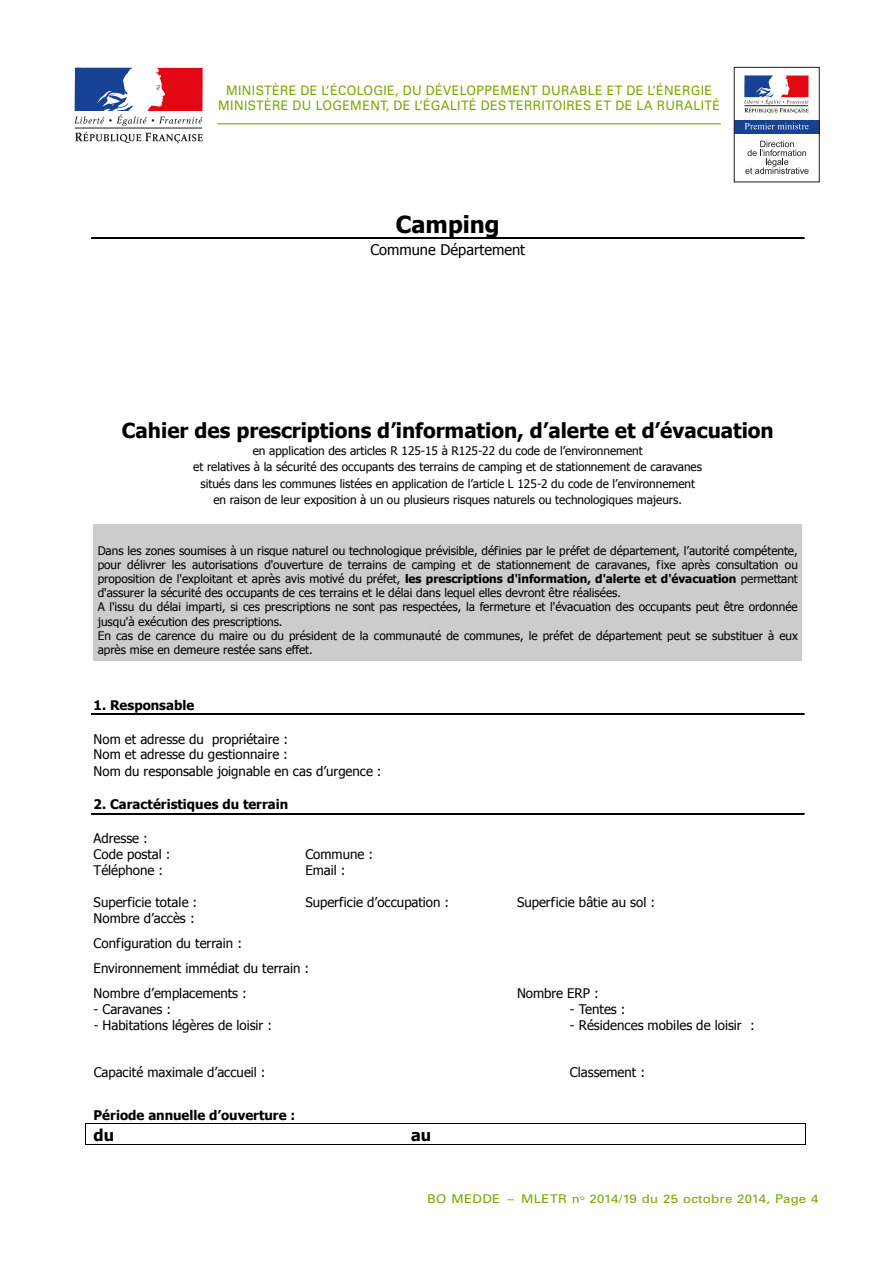
<style>
.page{position:relative;width:893px;height:1263px;background:#fff}
.page>*{position:absolute;margin:0;border:0;box-sizing:border-box;transform-origin:0 0}
.t1{font:700 23.4px "Tahoma";color:#000}
.t2{font:700 20.7px "Tahoma";color:#000}
.t3{font:700 16.2px "Tahoma";color:#000}
.t4{font:14.7px "Tahoma";color:#000}
.t5{font:13.2px/24.8px "Tahoma";color:#000}
.t6{font:700 13.2px "Tahoma";color:#000}
.t7{font:13.05px/15.6px "Univers LT Std";letter-spacing:.03em;color:#7aa600;text-align:center;scale:.95 1}
.t8{font:12px "Univers LT Std";letter-spacing:.02em;color:#7aa600;scale:1.1 1}
.t9{font:11.85px/14.2px "Tahoma";letter-spacing:-.005em;color:#000;text-align:center}
.s1{font-weight:700}
</style>
<div class="page">
<hr style="left:217px;top:123px;width:504px;height:1px;background:#7aa600">
<svg style="left:74px;top:67px;width:129px;height:76px"></svg>
<svg style="left:734px;top:67px;width:86px;height:115px"></svg>
<svg style="left:92px;top:238px;width:712px;height:1px"></svg>
<div style="left:98px;top:529px;width:700px;height:14px;background:#ccc"></div>
<div style="left:98px;top:543px;width:700px;height:14px;background:#ccc"></div>
<div style="left:98px;top:557px;width:700px;height:14px;background:#ccc"></div>
<div style="left:98px;top:571px;width:700px;height:15px;background:#ccc"></div>
<div style="left:98px;top:586px;width:700px;height:14px;background:#ccc"></div>
<div style="left:98px;top:600px;width:700px;height:14px;background:#ccc"></div>
<div style="left:98px;top:614px;width:700px;height:14px;background:#ccc"></div>
<div style="left:98px;top:628px;width:700px;height:14px;background:#ccc"></div>
<div style="left:98px;top:642px;width:700px;height:15px;background:#ccc"></div>
<hr style="left:94px;top:525px;width:708px;height:4px;background:#ccc">
<hr style="left:94px;top:657px;width:708px;height:4px;background:#ccc">
<svg style="left:92px;top:714px;width:712px;height:1px"></svg>
<svg style="left:92px;top:813px;width:712px;height:1px"></svg>
<hr style="left:86px;top:1123px;width:720px;height:1px;background:#000">
<hr style="left:86px;top:1144px;width:720px;height:1px;background:#000">
<svg style="left:85px;top:1123px;width:1px;height:22px"></svg>
<p class="t7" style="left:218px;top:82px;width:530px">MINISTÈRE DE L’ÉCOLOGIE, DU DÉVELOPPEMENT DURABLE ET DE L’ÉNERGIE<br>MINISTÈRE DU LOGEMENT, DE L’ÉGALITÉ DES TERRITOIRES ET DE LA RURALITÉ</p>
<p class="t1" style="left:396px;top:208px;width:105px">Camping</p>
<p class="t4" style="left:370px;top:240px;width:156px">Commune Département</p>
<p class="t2" style="left:122px;top:416px;width:653px">Cahier des prescriptions d’information, d’alerte et d’évacuation</p>
<p class="t9" style="left:193px;top:442px;width:510px;line-height:16.2px">en application des articles R 125-15 à R125-22 du code de l’environnement<br>et relatives à la sécurité des occupants des terrains de camping et de stationnement de caravanes situés dans les communes listées en application de l’article L 125-2 du code de l’environnement en raison de leur exposition à un ou plusieurs risques naturels ou technologiques majeurs.</p>
<p class="t9" style="left:98px;top:543px;width:702px;text-align:left">Dans les zones soumises à un risque naturel ou technologique prévisible, définies par le préfet de département, l’autorité compétente, pour délivrer les autorisations d'ouverture de terrains de camping et de stationnement de caravanes, fixe après consultation ou proposition de l'exploitant et après avis motivé du préfet, <span class="s1">les prescriptions d'information, d'alerte et d'évacuation</span> permettant d'assurer la sécurité des occupants de ces terrains et le délai dans lequel elles devront être réalisées.<br>A l'issu du délai imparti, si ces prescriptions ne sont pas respectées, la fermeture et l'évacuation des occupants peut être ordonnée jusqu'à exécution des prescriptions.<br>En cas de carence du maire ou du président de la communauté de communes, le préfet de département peut se substituer à eux après mise en demeure restée sans effet.</p>
<p class="t6" style="left:94px;top:695px;width:102px">1. Responsable</p>
<p class="t5" style="left:94px;top:730px;width:289px;line-height:15.9px">Nom et adresse du propriétaire :<br>Nom et adresse du gestionnaire :<br>Nom du responsable joignable en cas d’urgence :</p>
<p class="t6" style="left:94px;top:795px;width:196px">2. Caractéristiques du terrain</p>
<p class="t5" style="left:94px;top:830px;width:79px;line-height:16px">Adresse :<br>Code postal :</p>
<p class="t5" style="left:305px;top:841px;width:69px">Commune :</p>
<p class="t5" style="left:94px;top:857px;width:71px">Téléphone :</p>
<p class="t5" style="left:305px;top:857px;width:42px">Email :</p>
<p class="t5" style="left:94px;top:889px;width:105px">Superficie totale :</p>
<p class="t5" style="left:305px;top:889px;width:145px">Superficie d’occupation :</p>
<p class="t5" style="left:517px;top:889px;width:140px">Superficie bâtie au sol :</p>
<p class="t5" style="left:94px;top:905px;width:217px">Nombre d’accès :<br>Configuration du terrain :<br>Environnement immédiat du terrain :<br>Nombre d’emplacements :</p>
<p class="t5" style="left:517px;top:980px;width:83px">Nombre ERP :</p>
<p class="t5" style="left:94px;top:996px;width:79px">- Caravanes :</p>
<p class="t5" style="left:570px;top:996px;width:57px">- Tentes :</p>
<p class="t5" style="left:94px;top:1012px;width:180px">- Habitations légères de loisir :</p>
<p class="t5" style="left:570px;top:1012px;width:186px">- Résidences mobiles de loisir :</p>
<p class="t5" style="left:94px;top:1059px;width:173px">Capacité maximale d’accueil :</p>
<p class="t5" style="left:570px;top:1059px;width:77px">Classement :</p>
<p class="t6" style="left:94px;top:1106px;width:203px">Période annuelle d’ouverture :</p>
<p class="t3" style="left:94px;top:1124px;width:22px">du</p>
<p class="t3" style="left:411px;top:1124px;width:22px">au</p>
<p class="t8" style="left:427px;top:1192px;width:357px">BO MEDDE – MLETR n<sup>o</sup> 2014/19 du 25 octobre 2014, Page 4</p>
</div>
